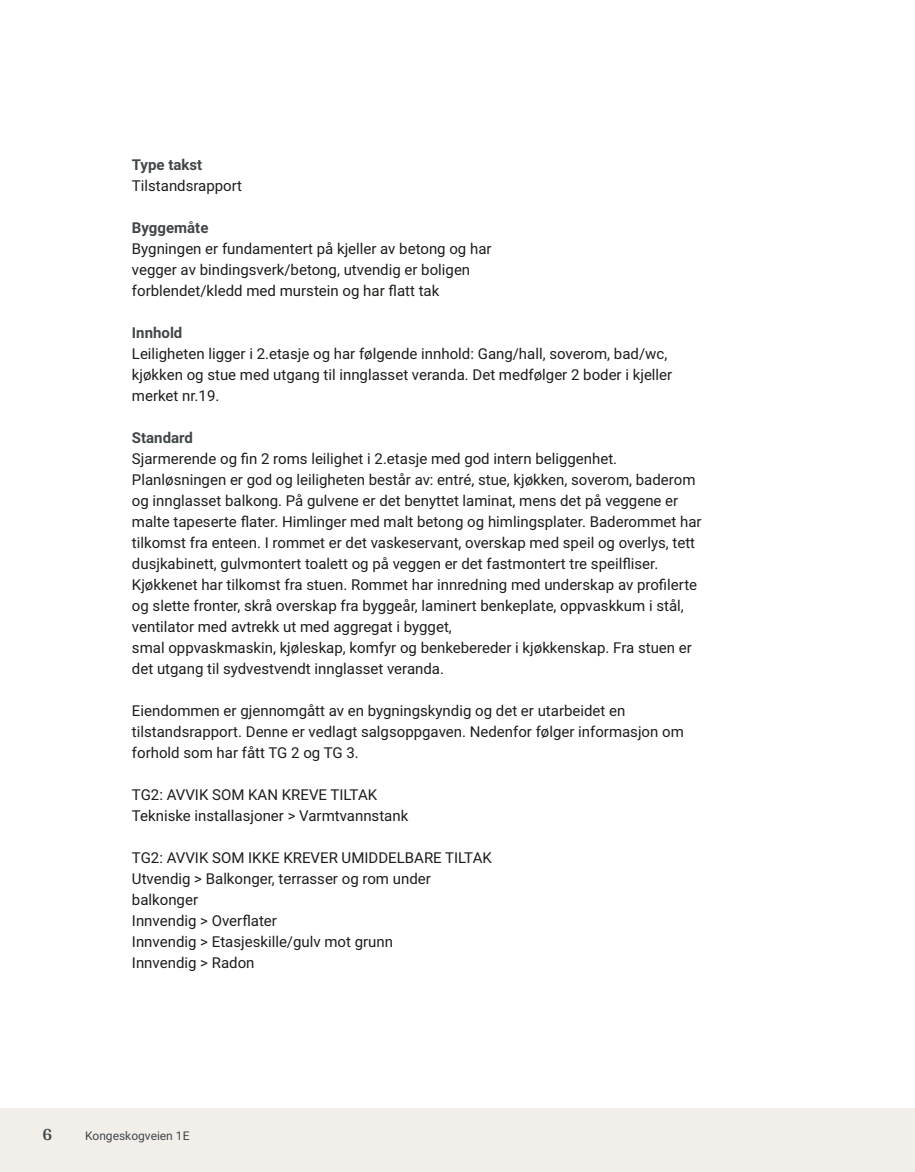
<style>
.page{position:relative;width:915px;height:1172px;background:#fff}
.page>*{position:absolute;margin:0;border:0;box-sizing:border-box;transform-origin:0 0}
.t1{font:700 18px "Arya";color:#414749}
.t2{font:15px/21px "Roboto";color:#1d1d1b}
.t3{font:700 15px "Roboto";color:#414749}
.t4{font:12px "Roboto";color:#414749}
</style>
<div class="page">
<div style="left:0;top:1108px;width:914px;height:64px;background:#f2eeea"></div>
<p class="t3" style="left:132px;top:154px;width:72px">Type takst</p>
<p class="t2" style="left:132px;top:174px;width:112px">Tilstandsrapport</p>
<p class="t3" style="left:132px;top:217px;width:78px">Byggemåte</p>
<p class="t2" style="left:132px;top:237px;width:361px">Bygningen er fundamentert på kjeller av betong og har vegger av bindingsverk/betong, utvendig er boligen forblendet/kledd med murstein og har flatt tak</p>
<p class="t3" style="left:132px;top:322px;width:52px">Innhold</p>
<p class="t2" style="left:132px;top:342px;width:541px">Leiligheten ligger i 2.etasje og har følgende innhold: Gang/hall, soverom, bad/wc, kjøkken og stue med utgang til innglasset veranda. Det medfølger 2 boder i kjeller merket nr.19.</p>
<p class="t3" style="left:132px;top:427px;width:63px">Standard</p>
<p class="t2" style="left:132px;top:447px;width:571px">Sjarmerende og fin 2 roms leilighet i 2.etasje med god intern beliggenhet.<br>Planløsningen er god og leiligheten består av: entré, stue, kjøkken, soverom, baderom og innglasset balkong. På gulvene er det benyttet laminat, mens det på veggene er malte tapeserte flater. Himlinger med malt betong og himlingsplater. Baderommet har tilkomst fra enteen. I rommet er det vaskeservant, overskap med speil og overlys, tett dusjkabinett, gulvmontert toalett og på veggen er det fastmontert tre speilfliser.<br>Kjøkkenet har tilkomst fra stuen. Rommet har innredning med underskap av profilerte og slette fronter, skrå overskap fra byggeår, laminert benkeplate, oppvaskkum i stål, ventilator med avtrekk ut med aggregat i bygget,<br>smal oppvaskmaskin, kjøleskap, komfyr og benkebereder i kjøkkenskap. Fra stuen er det utgang til sydvestvendt innglasset veranda.</p>
<p class="t2" style="left:132px;top:699px;width:553px">Eiendommen er gjennomgått av en bygningskyndig og det er utarbeidet en tilstandsrapport. Denne er vedlagt salgsoppgaven. Nedenfor følger informasjon om forhold som har fått TG 2 og TG 3.</p>
<p class="t2" style="left:132px;top:783px;width:278px">TG2: AVVIK SOM KAN KREVE TILTAK<br>Tekniske installasjoner &gt; Varmtvannstank</p>
<p class="t2" style="left:132px;top:846px;width:361px">TG2: AVVIK SOM IKKE KREVER UMIDDELBARE TILTAK<br>Utvendig &gt; Balkonger, terrasser og rom under balkonger<br>Innvendig &gt; Overflater<br>Innvendig &gt; Etasjeskille/gulv mot grunn<br>Innvendig &gt; Radon</p>
<p class="t1" style="left:43px;top:1123px;width:11px">6</p>
<p class="t4" style="left:85px;top:1127px;width:106px">Kongeskogveien 1E</p>
</div>
